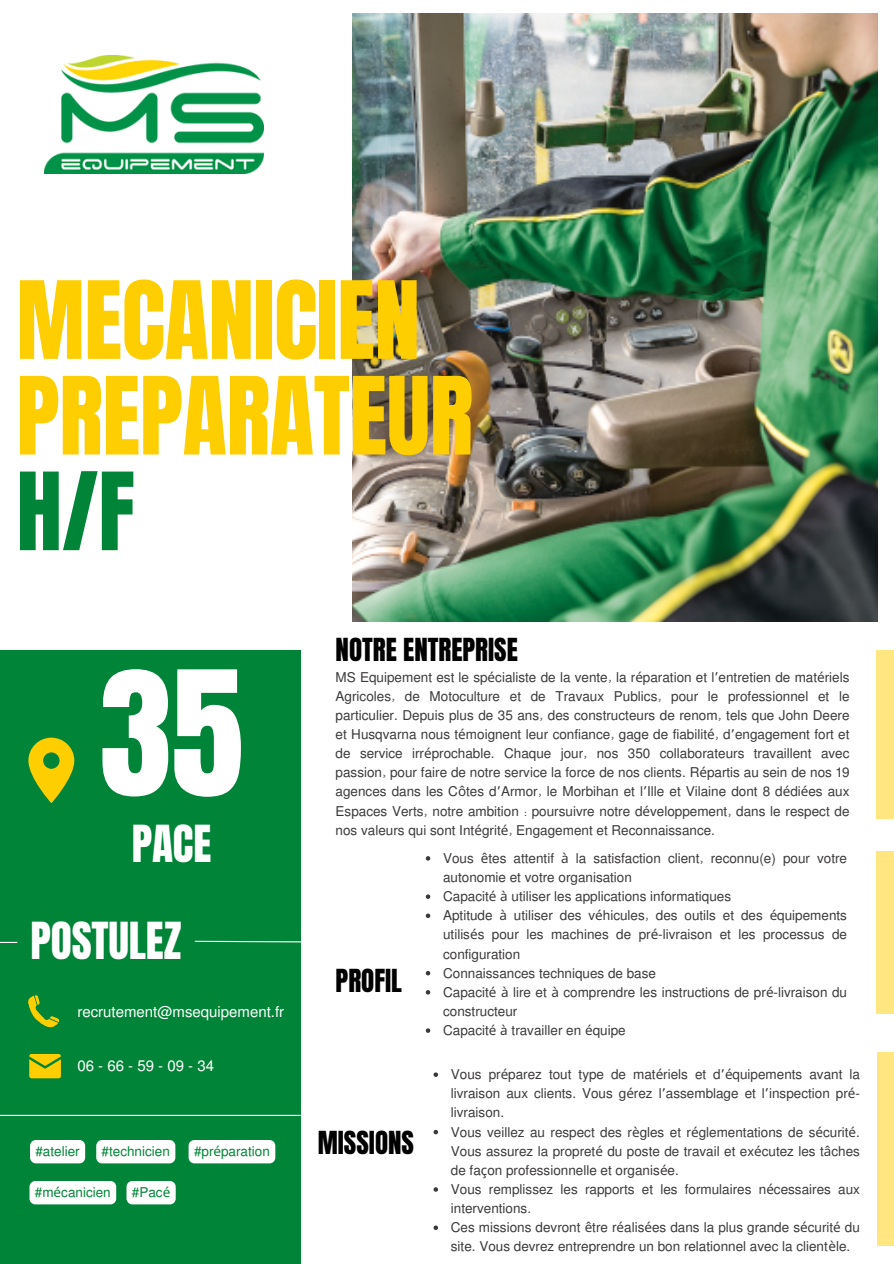
<style>
.page{position:relative;width:894px;height:1264px;background:#fff}
.page>*{position:absolute;margin:0;border:0;box-sizing:border-box;transform-origin:0 0}
.t1{font:146.1px "Anton";color:#fff}
.t2{font:91.5px/95.7px "Anton";letter-spacing:-.005em;color:#ffce00}
.t3{font:43.35px "Anton";letter-spacing:-.005em;color:#fff}
.t4{font:27px "Anton";color:#000}
.t5{font:15px "Mukti";color:#fff}
.t6{font:13.5px/19.2px "Mukti";color:#3b3939;text-align:justify}
.t7{font:13.5px "Mukti";color:#008437}
.s1{color:#008437}
.s2{font-family:"Noto Sans"}
.s3{font-family:"Noto Sans Gurmukhi"}
</style>
<div class="page">
<div style="left:0;top:650px;width:301px;height:613px;background:#008437"></div>
<svg style="left:28px;top:737px;width:46px;height:66px"></svg>
<svg style="left:28px;top:995px;width:31px;height:33px"></svg>
<svg style="left:29px;top:1054px;width:32px;height:24px"></svg>
<svg style="left:0;top:941px;width:17px;height:2px"></svg>
<svg style="left:194px;top:940px;width:107px;height:3px"></svg>
<img style="left:44px;top:55px;width:220px;height:118px">
<svg style="left:425px;top:856px;width:5px;height:4px"></svg>
<svg style="left:425px;top:894px;width:5px;height:4px"></svg>
<svg style="left:425px;top:913px;width:5px;height:5px"></svg>
<svg style="left:425px;top:971px;width:5px;height:4px"></svg>
<svg style="left:425px;top:990px;width:5px;height:4px"></svg>
<svg style="left:425px;top:1028px;width:5px;height:4px"></svg>
<svg style="left:433px;top:1072px;width:5px;height:4px"></svg>
<svg style="left:433px;top:1129px;width:5px;height:5px"></svg>
<svg style="left:433px;top:1187px;width:5px;height:4px"></svg>
<svg style="left:433px;top:1225px;width:5px;height:4px"></svg>
<div style="left:875px;top:650px;width:18px;height:169px;background:#ffe680"></div>
<div style="left:875px;top:851px;width:18px;height:162px;background:#ffe680"></div>
<div style="left:876px;top:1052px;width:17px;height:193px;background:#ffe680"></div>
<img style="left:352px;top:14px;width:525px;height:607px">
<div style="left:30px;top:1139px;width:55px;height:24px;background:#fff;border-radius:6px"></div>
<div style="left:96px;top:1139px;width:79px;height:24px;background:#fff;border-radius:6px"></div>
<div style="left:188px;top:1140px;width:87px;height:23px;background:#fff"></div>
<div style="left:29px;top:1181px;width:87px;height:23px;background:#fff"></div>
<hr style="left:0;top:1114px;width:301px;height:1px;background:#fff">
<div style="left:126px;top:1180px;width:50px;height:24px;background:#fff;border-radius:6px"></div>
<p class="t2" style="left:16px;top:274px;width:458px">MECANICIEN<br>PREPARATEUR<br><span class="s1">H/F</span></p>
<p class="t1" style="left:100px;top:628px;width:145px">35</p>
<h4 class="t3" style="left:132px;top:812px;width:81px">PACE</h4>
<h4 class="t3" style="left:31px;top:909px;width:152px">POSTULEZ</h4>
<h4 class="t5" style="left:77px;top:1001px;width:208px">recrutement@msequipement.fr</h4>
<h4 class="t5" style="left:77px;top:1055px;width:138px">06-66-59-09-34</h4>
<p class="t7" style="left:35px;top:1141px;width:46px">#atelier</p>
<h3 class="t7" style="left:102px;top:1141px;width:70px">#technicien</h3>
<p class="t7" style="left:194px;top:1141px;width:77px">#pr<span class="s2">é</span>paration</p>
<p class="t7" style="left:35px;top:1182px;width:77px">#m<span class="s2">é</span>canicien</p>
<p class="t7" style="left:132px;top:1182px;width:40px">#Pac<span class="s2">é</span></p>
<p class="t4" style="left:335px;top:630px;width:184px">NOTRE ENTREPRISE</p>
<h1 class="t6" style="left:335px;top:666px;width:515px">MS Equipement est le sp<span class="s2">é</span>cialiste de la vente, la r<span class="s2">é</span>paration et l<span class="s3">’</span>entretien de mat<span class="s2">é</span>riels Agricoles, de Motoculture et de Travaux Publics, pour le professionnel et le particulier. Depuis plus de 35 ans, des constructeurs de renom, tels que John Deere et Husqvarna nous t<span class="s2">é</span>moignent leur confiance, gage de fiabilit<span class="s2">é</span>, d<span class="s3">’</span>engagement fort et de service irr<span class="s2">é</span>prochable. Chaque jour, nos 350 collaborateurs travaillent avec passion, pour faire de notre service la force de nos clients. R<span class="s2">é</span>partis au sein de nos 19 agences dans les C<span class="s2">ô</span>tes d<span class="s3">’</span>Armor, le Morbihan et l<span class="s3">’</span>Ille et Vilaine dont 8 d<span class="s2">é</span>di<span class="s2">é</span>es aux Espaces Verts, notre ambition : poursuivre notre d<span class="s2">é</span>veloppement, dans le respect de nos valeurs qui sont Int<span class="s2">é</span>grit<span class="s2">é</span>, Engagement et Reconnaissance.</h1>
<p class="t6" style="left:443px;top:847px;width:405px">Vous <span class="s2">ê</span>tes attentif <span class="s2">à</span> la satisfaction client, reconnu(e) pour votre autonomie et votre organisation</p>
<p class="t6" style="left:443px;top:886px;width:289px">Capacit<span class="s2">é à</span> utiliser les applications informatiques</p>
<h2 class="t6" style="left:443px;top:905px;width:405px">Aptitude <span class="s2">à</span> utiliser des v<span class="s2">é</span>hicules, des outils et des <span class="s2">é</span>quipements utilis<span class="s2">é</span>s pour les machines de pr<span class="s2">é</span>-livraison et les processus de configuration</h2>
<h2 class="t6" style="left:443px;top:962px;width:214px">Connaissances techniques de base</h2>
<p class="t6" style="left:443px;top:981px;width:405px">Capacit<span class="s2">é à</span> lire et <span class="s2">à</span> comprendre les instructions de pr<span class="s2">é</span>-livraison du</p>
<p class="t6" style="left:443px;top:1000px;width:184px">constructeur<br>Capacit<span class="s2">é à</span> travailler en <span class="s2">é</span>quipe</p>
<p class="t4" style="left:335px;top:960px;width:68px">PROFIL</p>
<p class="t4" style="left:317px;top:1123px;width:98px">MISSIONS</p>
<h4 class="t6" style="left:451px;top:1064px;width:410px">Vous pr<span class="s2">é</span>parez tout type de mat<span class="s2">é</span>riels et d<span class="s3">’</span><span class="s2">é</span>quipements avant la livraison aux clients. Vous g<span class="s2">é</span>rez l<span class="s3">’</span>assemblage et l<span class="s3">’</span>inspection pr<span class="s2">é&shy;</span>livraison.</h4>
<h3 class="t6" style="left:451px;top:1121px;width:410px">Vous veillez au respect des r<span class="s2">è</span>gles et r<span class="s2">é</span>glementations de s<span class="s2">é</span>curit<span class="s2">é</span>.<br>Vous assurez la propret<span class="s2">é</span> du poste de travail et ex<span class="s2">é</span>cutez les t<span class="s2">â</span>ches de fa<span class="s2">ç</span>on professionnelle et organis<span class="s2">é</span>e.</h3>
<h4 class="t6" style="left:451px;top:1178px;width:410px">Vous remplissez les rapports et les formulaires n<span class="s2">é</span>cessaires aux interventions.</h4>
<p class="t6" style="left:451px;top:1217px;width:410px">Ces missions devront <span class="s2">ê</span>tre r<span class="s2">é</span>alis<span class="s2">é</span>es dans la plus grande s<span class="s2">é</span>curit<span class="s2">é</span> du site. Vous devrez entreprendre un bon relationnel avec la client<span class="s2">è</span>le.</p>
</div>
